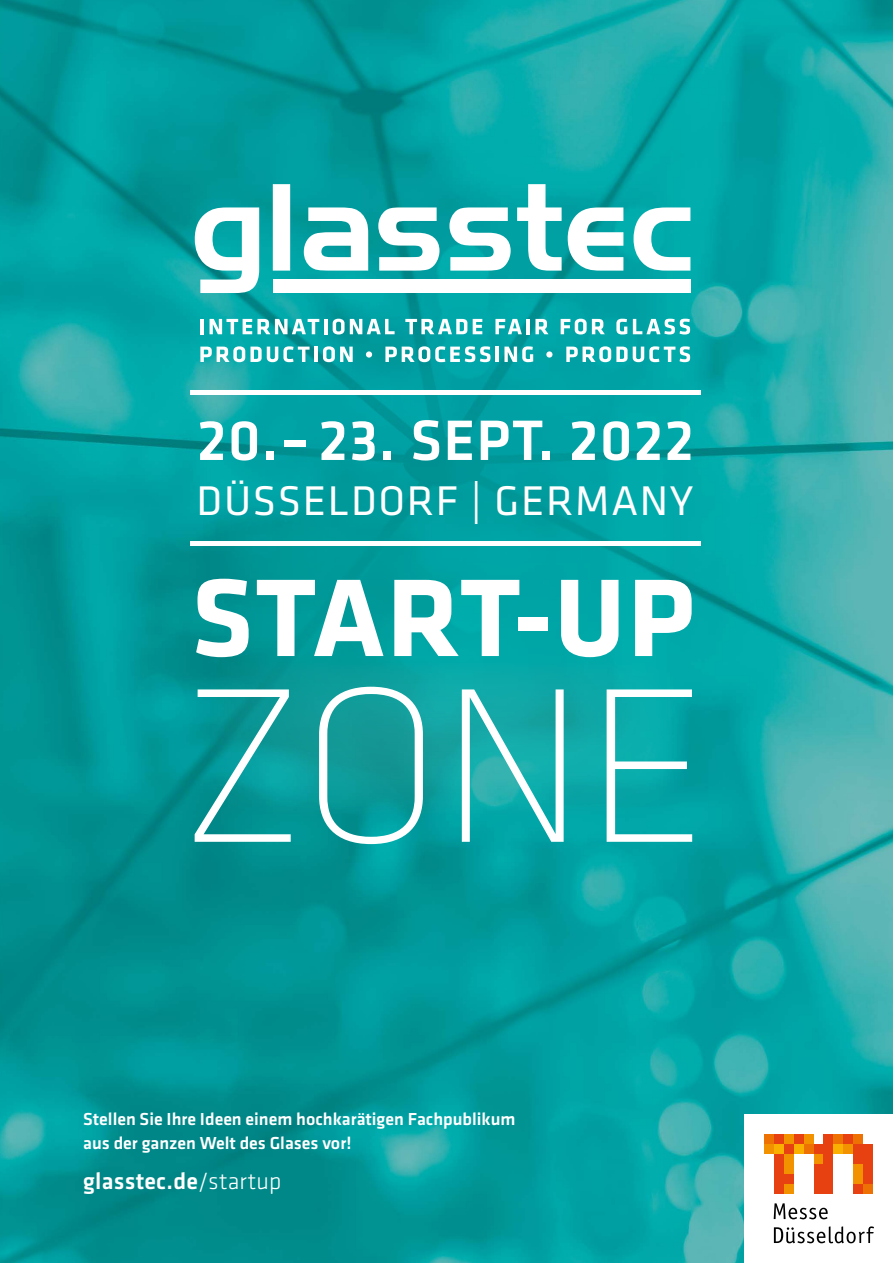
<style>
.page{position:relative;width:893px;height:1263px;background:#fff}
.page>*{position:absolute;margin:0;border:0;box-sizing:border-box;transform-origin:0 0}
.t1{font:200 228.75px "Klavika Display";color:#fff}
.t2{font:700 114.3px "Klavika";letter-spacing:.02em;color:#fff}
.t3{font:500 59.1px "Klavika";letter-spacing:.02em;color:#fff}
.t4{font:43.05px "Klavika";letter-spacing:.04em;color:#fff}
.t5{font:500 24px "Klavika";letter-spacing:.01em;color:#fff}
.t6{font:500 18px/24px "Klavika";color:#fff}
.s1{font-weight:300}
</style>
<div class="page">
<img style="left:0;top:0;width:893px;height:1263px">
<div style="left:744px;top:1114px;width:149px;height:149px;background:#fff"></div>
<svg style="left:774px;top:1226px;width:100px;height:17px"></svg>
<svg style="left:774px;top:1203px;width:54px;height:16px"></svg>
<div style="left:764px;top:1144px;width:10px;height:10px;background:#f39200"></div>
<div style="left:774px;top:1134px;width:10px;height:10px;background:#e74011"></div>
<div style="left:774px;top:1144px;width:10px;height:10px;background:#f9b000"></div>
<div style="left:784px;top:1134px;width:10px;height:10px;background:#f39200"></div>
<div style="left:784px;top:1144px;width:10px;height:10px;background:#e74011"></div>
<div style="left:794px;top:1134px;width:10px;height:10px;background:#e74011"></div>
<div style="left:794px;top:1144px;width:10px;height:10px;background:#f9b000"></div>
<div style="left:804px;top:1134px;width:9px;height:10px;background:#f39200"></div>
<div style="left:804px;top:1144px;width:9px;height:10px;background:#ee7203"></div>
<div style="left:833px;top:1134px;width:10px;height:10px;background:#ee7203"></div>
<div style="left:833px;top:1144px;width:10px;height:10px;background:#f9b000"></div>
<div style="left:843px;top:1134px;width:10px;height:10px;background:#e74011"></div>
<div style="left:843px;top:1144px;width:10px;height:10px;background:#f39200"></div>
<div style="left:853px;top:1134px;width:10px;height:10px;background:#ee7203"></div>
<div style="left:853px;top:1144px;width:10px;height:20px;background:#e74011"></div>
<div style="left:863px;top:1144px;width:10px;height:39px;background:#e74011"></div>
<div style="left:774px;top:1154px;width:10px;height:39px;background:#e74011"></div>
<div style="left:784px;top:1154px;width:10px;height:19px;background:#f39200"></div>
<div style="left:784px;top:1173px;width:10px;height:10px;background:#e74011"></div>
<div style="left:784px;top:1183px;width:10px;height:10px;background:#f39200"></div>
<div style="left:853px;top:1164px;width:10px;height:19px;background:#f39200"></div>
<div style="left:863px;top:1183px;width:10px;height:10px;background:#ee7203"></div>
<div style="left:764px;top:1134px;width:10px;height:10px;background:#ee7203"></div>
<div style="left:813px;top:1144px;width:10px;height:10px;background:#e74011"></div>
<div style="left:813px;top:1154px;width:10px;height:10px;background:#f39200"></div>
<div style="left:813px;top:1164px;width:10px;height:29px;background:#e74011"></div>
<div style="left:823px;top:1134px;width:10px;height:59px;background:#e74011"></div>
<div style="left:853px;top:1183px;width:10px;height:10px;background:#e74011"></div>
<svg style="left:206px;top:293px;width:478px;height:524px;background:#05a0a1"></svg>
<svg style="left:195px;top:184px;width:495px;height:109px"></svg>
<div style="left:273px;top:280px;width:417px;height:13px;background:#fff"></div>
<hr style="left:200px;top:319px;width:4px;height:15px;background:#fff">
<svg style="left:210px;top:319px;width:109px;height:15px"></svg>
<hr style="left:324px;top:319px;width:3px;height:15px;background:#fff">
<svg style="left:333px;top:319px;width:62px;height:15px"></svg>
<svg style="left:405px;top:319px;width:62px;height:15px"></svg>
<svg style="left:473px;top:319px;width:9px;height:15px"></svg>
<svg style="left:495px;top:319px;width:27px;height:15px"></svg>
<hr style="left:526px;top:319px;width:4px;height:15px;background:#fff">
<svg style="left:535px;top:319px;width:13px;height:15px"></svg>
<svg style="left:561px;top:319px;width:44px;height:15px"></svg>
<svg style="left:616px;top:319px;width:11px;height:15px"></svg>
<svg style="left:633px;top:319px;width:57px;height:15px"></svg>
<svg style="left:200px;top:346px;width:110px;height:16px"></svg>
<hr style="left:314px;top:347px;width:4px;height:15px;background:#fff">
<svg style="left:323px;top:346px;width:30px;height:16px"></svg>
<div style="left:366px;top:351px;width:6px;height:7px;background:#fff;border-radius:50%"></div>
<svg style="left:385px;top:346px;width:105px;height:16px"></svg>
<hr style="left:495px;top:347px;width:4px;height:15px;background:#fff">
<svg style="left:504px;top:346px;width:29px;height:16px"></svg>
<div style="left:546px;top:351px;width:6px;height:7px;background:#fff;border-radius:50%"></div>
<svg style="left:566px;top:346px;width:124px;height:16px"></svg>
<hr style="left:190px;top:542px;width:510px;height:4px;background:#fff">
<hr style="left:190px;top:390px;width:510px;height:4px;background:#fff">
<h3 class="t3" style="left:197px;top:400px;width:499px">20. – 23. SEPT. 2022</h3>
<h3 class="t4" style="left:197px;top:473px;width:498px">DÜSSELDORF | GERMANY</h3>
<h2 class="t2" style="left:191px;top:535px;width:505px">START-UP</h2>
<h1 class="t1" style="left:181px;top:638px;width:526px">ZONE</h1>
<p class="t6" style="left:83px;top:1106px;width:434px">Stellen Sie Ihre Ideen einem hochkarätigen Fachpublikum aus der ganzen Welt des Glases vor!</p>
<h3 class="t5" style="left:83px;top:1164px;width:200px">glasstec.de<span class="s1">/startup</span></h3>
</div>
